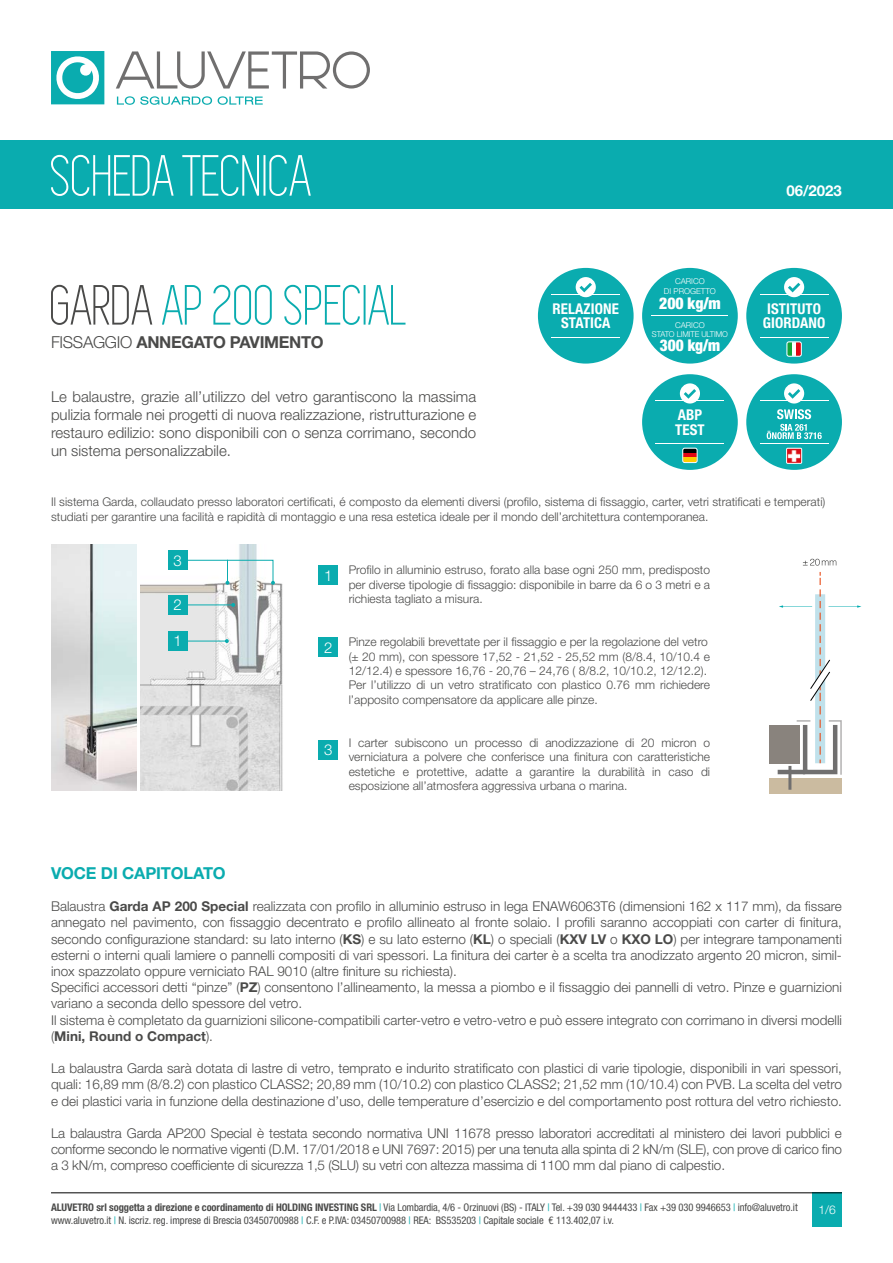
<style>
.page{position:relative;width:893px;height:1263px;background:#fff}
.page>*{position:absolute;margin:0;border:0;box-sizing:border-box;transform-origin:0 0}
.t1{font:60px "Simplifica";letter-spacing:-.005em;color:#fff}
.t2{font:58.5px "Simplifica";letter-spacing:-.005em;color:#0aacaf}
.t3{font:700 16.5px "Helvetica Neue LT Std";letter-spacing:-.02em;color:#4a4a49}
.t4{font:700 16.5px "Helvetica Neue LT Std";letter-spacing:-.01em;color:#0aacaf}
.t5{font:900 condensed 16.2px "Helvetica Neue LT Std";color:#fff}
.t6{font:900 condensed 16.2px "Helvetica Neue LT Std";color:#fff;scale:.95 1}
.t7{font:300 15px/18px "Helvetica Neue LT Std";color:#4a4a49;text-align:justify}
.t8{font:700 15px "Helvetica Neue LT Std";color:#fff}
.t9{font:300 15px "Helvetica Neue LT Std";color:#fff}
.t10{font:700 condensed 14.85px/14.9px "Helvetica Neue LT Std";letter-spacing:.01em;color:#fff}
.t11{font:300 13.5px/16.2px "Helvetica Neue LT Std";color:#4a4a49;text-align:justify}
.t12{font:300 12px/14.4px "Helvetica Neue LT Std";color:#4a4a49}
.t13{font:300 12px "Helvetica Neue LT Std";color:#fff}
.t14{font:condensed 10.5px/12.6px "Helvetica Neue LT Std";letter-spacing:-.005em;color:#4a4a49}
.t15{font:300 8.1px/9.4px "Helvetica Neue LT Std";color:#fff;text-align:center}
.s1{color:#4a4a49}
.s2{font-weight:300}
.s3{font-weight:700}
.s4{color:#0aacaf}
</style>
<div class="page">
<img style="left:140px;top:544px;width:143px;height:247px">
<img style="left:51px;top:544px;width:85px;height:247px">
<div style="left:0;top:140px;width:893px;height:68px;background:#0aacaf"></div>
<svg style="left:218px;top:96px;width:45px;height:9px"></svg>
<svg style="left:117px;top:96px;width:95px;height:9px"></svg>
<svg style="left:116px;top:51px;width:254px;height:38px"></svg>
<svg style="left:51px;top:51px;width:53px;height:53px"></svg>
<hr style="left:187px;top:640px;width:40px;height:1px;background:#0aacaf">
<svg style="left:225px;top:639px;width:4px;height:4px"></svg>
<div style="left:319px;top:566px;width:19px;height:19px;background:#0aacaf"></div>
<div style="left:319px;top:638px;width:19px;height:19px;background:#0aacaf"></div>
<div style="left:319px;top:740px;width:19px;height:19px;background:#0aacaf"></div>
<div style="left:168px;top:631px;width:19px;height:20px;background:#0aacaf"></div>
<div style="left:168px;top:595px;width:19px;height:19px;background:#0aacaf"></div>
<div style="left:168px;top:551px;width:19px;height:19px;background:#0aacaf"></div>
<div style="left:812px;top:1193px;width:30px;height:34px;background:#0aacaf"></div>
<hr style="left:51px;top:1192px;width:791px;height:1px;background:#000">
<div style="left:746px;top:374px;width:96px;height:96px;background:#0aacaf;border-radius:50%"></div>
<img style="left:788px;top:450px;width:12px;height:12px">
<div style="left:786px;top:448px;width:16px;height:16px;border:1px solid #fff"></div>
<svg style="left:767px;top:409px;width:55px;height:30px"></svg>
<hr style="left:760px;top:400px;width:68px;height:1px;background:#fff">
<svg style="left:784px;top:383px;width:20px;height:20px"></svg>
<hr style="left:760px;top:443px;width:68px;height:1px;background:#fff">
<div style="left:746px;top:268px;width:96px;height:96px;background:#0aacaf;border-radius:50%"></div>
<hr style="left:760px;top:294px;width:68px;height:1px;background:#fff">
<svg style="left:784px;top:277px;width:20px;height:20px"></svg>
<hr style="left:760px;top:337px;width:68px;height:1px;background:#fff">
<div style="left:787px;top:342px;width:5px;height:14px;background:#13a538"></div>
<hr style="left:792px;top:342px;width:4px;height:14px;background:#fff">
<div style="left:796px;top:342px;width:5px;height:14px;background:#e30613"></div>
<div style="left:787px;top:341px;width:15px;height:16px;border:1px solid #fff;border-radius:2px"></div>
<div style="left:642px;top:374px;width:96px;height:96px;background:#0aacaf;border-radius:50%"></div>
<hr style="left:655px;top:400px;width:69px;height:1px;background:#fff">
<svg style="left:680px;top:383px;width:20px;height:20px"></svg>
<hr style="left:655px;top:443px;width:69px;height:1px;background:#fff">
<svg style="left:684px;top:448px;width:13px;height:10px"></svg>
<hr style="left:683px;top:458px;width:14px;height:4px;background:#fc0">
<div style="left:682px;top:448px;width:15px;height:15px;border:1px solid #fff;border-radius:2px"></div>
<div style="left:642px;top:268px;width:96px;height:96px;background:#0aacaf;border-radius:50%"></div>
<hr style="left:652px;top:316px;width:76px;height:1px;background:#fff">
<svg style="left:803px;top:559px;width:33px;height:7px"></svg>
<div style="left:769px;top:778px;width:73px;height:15px;background:#cbbba0"></div>
<hr style="left:788px;top:766px;width:3px;height:24px;background:#706f6f">
<div style="left:769px;top:725px;width:31px;height:38px;background:#89837d"></div>
<svg style="left:779px;top:572px;width:82px;height:204px"></svg>
<hr style="left:778px;top:770px;width:27px;height:4px;background:#706f6f">
<hr style="left:187px;top:604px;width:46px;height:1px;background:#0aacaf">
<svg style="left:231px;top:603px;width:4px;height:4px"></svg>
<svg style="left:182px;top:559px;width:93px;height:26px"></svg>
<div style="left:538px;top:268px;width:96px;height:96px;background:#0aacaf;border-radius:50%"></div>
<hr style="left:551px;top:294px;width:69px;height:1px;background:#fff">
<svg style="left:576px;top:277px;width:20px;height:20px"></svg>
<hr style="left:551px;top:337px;width:69px;height:1px;background:#fff">
<h1 class="t1" style="left:51px;top:145px;width:264px">SCHEDA TECNICA</h1>
<h2 class="t2" style="left:51px;top:275px;width:358px"><span class="s1">GARDA</span> AP 200 SPECIAL</h2>
<p class="t3" style="left:51px;top:332px;width:274px"><span class="s2">FISSAGGIO</span> ANNEGATO PAVIMENTO</p>
<p class="t10" style="left:552px;top:301px;width:68px;text-align:center">RELAZIONE<br>STATICA</p>
<p class="t15" style="left:664px;top:276px;width:53px">CARICO<br>DI PROGETTO</p>
<p class="t5" style="left:659px;top:293px;width:63px">200 kg/m</p>
<p class="t15" style="left:652px;top:320px;width:78px">CARICO<br>STATO LIMITE ULTIMO</p>
<p class="t6" style="left:660px;top:336px;width:65px">300 kg/m</p>
<p class="t8" style="left:786px;top:181px;width:57px">06/2023</p>
<p class="t10" style="left:763px;top:301px;width:64px">ISTITUTO<br>GIORDANO</p>
<p class="t7" style="left:51px;top:387px;width:427px">Le balaustre, grazie all’utilizzo del vetro garantiscono la massima pulizia formale nei progetti di nuova realizzazione, ristrutturazione e restauro edilizio: sono disponibili con o senza corrimano, secondo un sistema personalizzabile.</p>
<p class="t12" style="left:51px;top:494px;width:776px">Il sistema Garda, collaudato presso laboratori certificati, é composto da elementi diversi (profilo, sistema di fissaggio, carter, vetri stratificati e temperati) studiati per garantire una facilità e rapidità di montaggio e una resa estetica ideale per il mondo dell’architettura contemporanea.</p>
<p class="t10" style="left:675px;top:407px;width:31px">ABP<br>TEST</p>
<p class="t9" style="left:173px;top:551px;width:10px">3</p>
<p class="t9" style="left:173px;top:596px;width:10px">2</p>
<p class="t9" style="left:173px;top:632px;width:10px">1</p>
<p class="t4" style="left:51px;top:863px;width:176px">VOCE DI CAPITOLATO</p>
<p class="t9" style="left:324px;top:566px;width:10px">1</p>
<p class="t9" style="left:324px;top:638px;width:10px">2</p>
<p class="t9" style="left:324px;top:740px;width:10px">3</p>
<p class="t12" style="left:349px;top:562px;width:363px;text-align:justify">Profilo in alluminio estruso, forato alla base ogni 250 mm, predisposto per diverse tipologie di fissaggio: disponibile in barre da 6 o 3 metri e a richiesta tagliato a misura.</p>
<p class="t12" style="left:349px;top:634px;width:363px">Pinze regolabili brevettate per il fissaggio e per la regolazione del vetro (± 20 mm), con spessore 17,52 - 21,52 - 25,52 mm (8/8.4, 10/10.4 e 12/12.4) e spessore 16,76 - 20,76 – 24,76 ( 8/8.2, 10/10.2, 12/12.2).<br>Per l’utilizzo di un vetro stratificato con plastico 0.76 mm richiedere l’apposito compensatore da applicare alle pinze.</p>
<p class="t12" style="left:349px;top:735px;width:363px;text-align:justify">I carter subiscono un processo di anodizzazione di 20 micron o verniciatura a polvere che conferisce una finitura con caratteristiche estetiche e protettive, adatte a garantire la durabilità in caso di esposizione all’atmosfera aggressiva urbana o marina.</p>
<p class="t11" style="left:51px;top:898px;width:792px;text-align:left">Balaustra <span class="s3">Garda AP 200 Special</span> realizzata con profilo in alluminio estruso in lega ENAW6063T6 (dimensioni 162 x 117 mm), da fissare annegato nel pavimento, con fissaggio decentrato e profilo allineato al fronte solaio. I profili saranno accoppiati con carter di finitura, secondo configurazione standard: su lato interno (<span class="s3">KS</span>) e su lato esterno (<span class="s3">KL</span>) o speciali (<span class="s3">KXV LV</span> o <span class="s3">KXO LO</span>) per integrare tamponamenti esterni o interni quali lamiere o pannelli compositi di vari spessori. La finitura dei carter è a scelta tra anodizzato argento 20 micron, simil&shy;inox spazzolato oppure verniciato RAL 9010 (altre finiture su richiesta).<br>Specifici accessori detti “pinze” (<span class="s3">PZ</span>) consentono l’allineamento, la messa a piombo e il fissaggio dei pannelli di vetro. Pinze e guarnizioni variano a seconda dello spessore del vetro.<br>Il sistema è completato da guarnizioni silicone-compatibili carter-vetro e vetro-vetro e può essere integrato con corrimano in diversi modelli (<span class="s3">Mini, Round o Compact</span>).</p>
<p class="t11" style="left:51px;top:1060px;width:792px">La balaustra Garda sarà dotata di lastre di vetro, temprato e indurito stratificato con plastici di varie tipologie, disponibili in vari spessori, quali: 16,89 mm (8/8.2) con plastico CLASS2; 20,89 mm (10/10.2) con plastico CLASS2; 21,52 mm (10/10.4) con PVB. La scelta del vetro e dei plastici varia in funzione della destinazione d’uso, delle temperature d’esercizio e del comportamento post rottura del vetro richiesto.</p>
<p class="t11" style="left:51px;top:1125px;width:792px">La balaustra Garda AP200 Special è testata secondo normativa UNI 11678 presso laboratori accreditati al ministero dei lavori pubblici e conforme secondo le normative vigenti (D.M. 17/01/2018 e UNI 7697: 2015) per una tenuta alla spinta di 2 kN/m (SLE), con prove di carico fino a 3 kN/m, compreso coefficiente di sicurezza 1,5 (SLU) su vetri con altezza massima di 1100 mm dal piano di calpestio.</p>
<p class="t14" style="left:51px;top:1201px;width:748px"><span class="s3">ALUVETRO srl soggetta a direzione e coordinamento di HOLDING INVESTING SRL</span> <span class="s4">|</span> Via Lombardia, 4/6 - Orzinuovi (BS) - ITALY <span class="s4">|</span> Tel. +39 030 9444433 <span class="s4">|</span> Fax +39 030 9946653 <span class="s4">|</span> info@aluvetro.it www.aluvetro.it <span class="s4">|</span> N. iscriz. reg. imprese di Brescia 03450700988 <span class="s4">|</span> C.F. e P.IVA: 03450700988 <span class="s4">|</span> REA: BS535203 <span class="s4">|</span> Capitale sociale € 113.402,07 i.v.</p>
<p class="t13" style="left:818px;top:1202px;width:19px">1/6</p>
</div>
